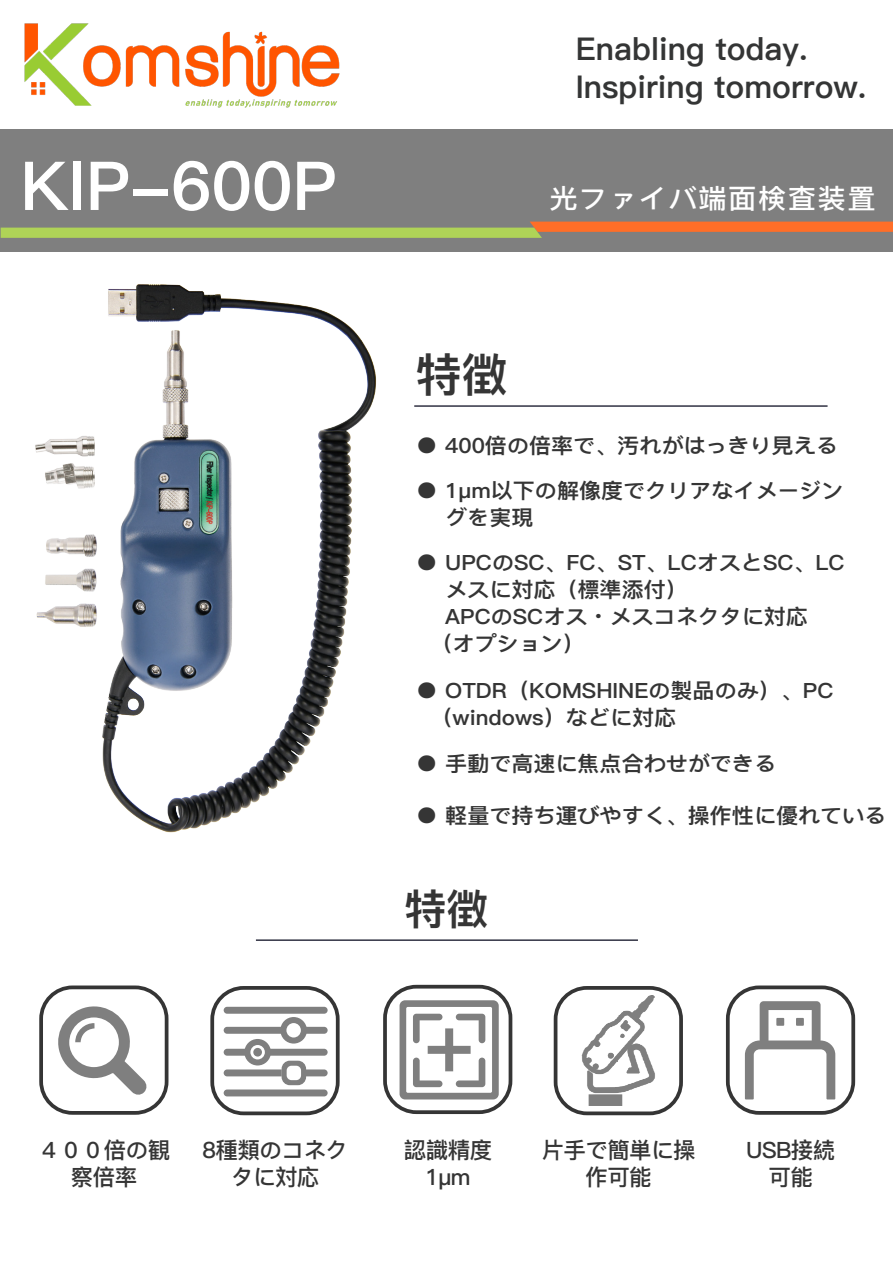
<style>
.page{position:relative;width:893px;height:1263px;background:#fff}
.page>*{position:absolute;margin:0;border:0;box-sizing:border-box;transform-origin:0 0}
.t1{font:67.5px "Ping Fang SC Heavy";color:#fff}
.t2{font:45.9px "Ping Fang SC Heavy";color:#353535}
.t3{font:42px "Ping Fang SC Heavy";color:#353535}
.t4{font:31.5px/37.8px "Ping Fang SC Heavy";color:#343535}
.t5{font:27px "Ping Fang SC Bold";letter-spacing:.05em;color:#fff;scale:1.05 1}
.t6{font:22.5px/27px "Ping Fang SC Bold";letter-spacing:-.025em;color:#353535;text-align:center}
.t7{font:21px/27px "Ping Fang SC Heavy";color:#353535;scale:1.05 1}
.s1{font-family:"Koz Go Pr 6 N"}
</style>
<div class="page">
<hr style="left:414px;top:405px;width:413px;height:2px;background:#313243">
<hr style="left:256px;top:939px;width:382px;height:2px;background:#313243">
<div style="left:39px;top:985px;width:129px;height:130px;border:4px solid #353535;border-radius:31px"></div>
<div style="left:210px;top:986px;width:130px;height:129px;border:4px solid #353535;border-radius:31px"></div>
<div style="left:383px;top:985px;width:129px;height:129px;border:4px solid #353535;border-radius:31px"></div>
<div style="left:726px;top:985px;width:129px;height:130px;border:4px solid #353535;border-radius:31px"></div>
<div style="left:554px;top:986px;width:129px;height:129px;border:4px solid #353535;border-radius:31px"></div>
<svg style="left:58px;top:1006px;width:89px;height:89px"></svg>
<div style="left:224px;top:1007px;width:104px;height:7px;background:#7f7f7f;border-radius:3px"></div>
<div style="left:224px;top:1089px;width:104px;height:7px;background:#7f7f7f;border-radius:3px"></div>
<svg style="left:224px;top:1017px;width:104px;height:68px"></svg>
<svg style="left:400px;top:1000px;width:99px;height:99px"></svg>
<img style="left:563px;top:995px;width:111px;height:112px">
<svg style="left:745px;top:1001px;width:90px;height:98px"></svg>
<img style="left:24px;top:23px;width:316px;height:85px">
<div style="left:0;top:129px;width:893px;height:122px;background:#7f7f7f"></div>
<svg style="left:1px;top:222px;width:892px;height:16px"></svg>
<img style="left:35px;top:284px;width:341px;height:549px">
<h1 class="t1" style="left:20px;top:146px;width:318px">KIP-600P</h1>
<h3 class="t4" style="left:576px;top:31px;width:292px">Enabling today.<br>Inspiring tomorrow.</h3>
<p class="t5" style="left:550px;top:182px;width:312px">光ファイバ端面検査装置</p>
<h2 class="t2" style="left:416px;top:348px;width:93px">特徴</h2>
<p class="t7" style="left:416px;top:432px;width:403px">● 400倍の倍率で、汚れがはっきり見える</p>
<p class="t7" style="left:445px;top:477px;width:381px;text-indent:-29px">● 1μm以下の解像度でクリアなイメージングを実現</p>
<p class="t7" style="left:416px;top:550px;width:410px">● UPCのSC、FC、ST、LCオスとSC、LC</p>
<p class="t7" style="left:445px;top:577px;width:232px">メスに対応（標準添付）</p>
<p class="t7" style="left:445px;top:604px;width:347px">APCのSCオス<span class="s1">・</span>メスコネクタに対応</p>
<p class="t7" style="left:431px;top:631px;width:148px">（オプション）</p>
<p class="t7" style="left:431px;top:677px;width:385px;text-indent:-15px">● OTDR（KOMSHINEの製品のみ）、PC（windows）などに対応</p>
<p class="t7" style="left:416px;top:750px;width:344px">● 手動で高速に焦点合わせができる</p>
<p class="t7" style="left:416px;top:802px;width:449px">● 軽量で持ち運びやすく、操作性に優れている</p>
<h3 class="t3" style="left:404px;top:884px;width:85px">特徴</h3>
<p class="t6" style="left:38px;top:1137px;width:134px">４００倍の観察倍率</p>
<p class="t6" style="left:203px;top:1137px;width:147px">8種類のコネクタに対応</p>
<p class="t6" style="left:404px;top:1137px;width:90px">認識精度<br>1μm</p>
<p class="t6" style="left:541px;top:1137px;width:156px">片手で簡単に操作可能</p>
<p class="t6" style="left:746px;top:1137px;width:91px">USB接続可能</p>
</div>
